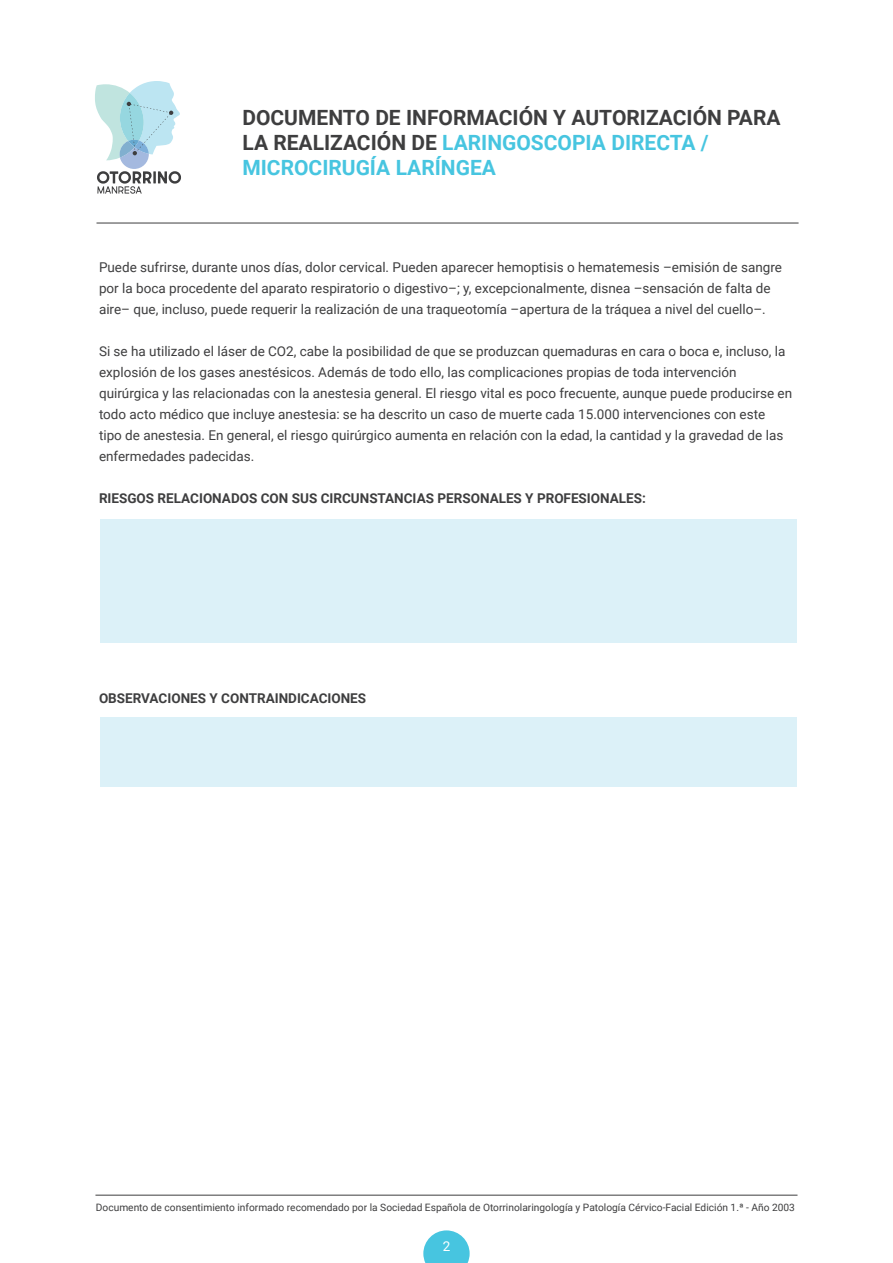
<style>
.page{position:relative;width:893px;height:1263px;background:#fff}
.page>*{position:absolute;margin:0;border:0;box-sizing:border-box;transform-origin:0 0}
.t1{font:700 21px/25.2px "Roboto";color:#3e3e3f}
.t2{font:13.5px/21px "Roboto";color:#3e3e3f}
.t3{font:700 13.5px "Roboto";color:#3e3e3f}
.t4{font:13.5px "Roboto";color:#fff}
.t5{font:10.2px "Roboto";color:#3e3e3f}
.s1{color:#47c5e0}
</style>
<div class="page">
<svg style="left:95px;top:81px;width:86px;height:113px"></svg>
<hr style="left:97px;top:223px;width:702px;height:1px;background:#3e3e3f">
<div style="left:100px;top:519px;width:696px;height:124px;background:#dcf1f8"></div>
<hr style="left:95px;top:1195px;width:702px;height:1px;background:#3e3e3f">
<div style="left:100px;top:717px;width:696px;height:70px;background:#dcf1f8"></div>
<svg style="left:423px;top:1230px;width:47px;height:33px"></svg>
<h1 class="t1" style="left:242px;top:104px;width:540px">DOCUMENTO DE INFORMACIÓN Y AUTORIZACIÓN PARA<br>LA REALIZACIÓN DE <span class="s1">LARINGOSCOPIA DIRECTA /<br>MICROCIRUGÍA LARÍNGEA</span></h1>
<p class="t2" style="left:99px;top:256px;width:684px">Puede sufrirse, durante unos días, dolor cervical. Pueden aparecer hemoptisis o hematemesis –emisión de sangre por la boca procedente del aparato respiratorio o digestivo–; y, excepcionalmente, disnea –sensación de falta de aire– que, incluso, puede requerir la realización de una traqueotomía –apertura de la tráquea a nivel del cuello–.</p>
<p class="t2" style="left:99px;top:340px;width:695px">Si se ha utilizado el láser de CO2, cabe la posibilidad de que se produzcan quemaduras en cara o boca e, incluso, la explosión de los gases anestésicos. Además de todo ello, las complicaciones propias de toda intervención quirúrgica y las relacionadas con la anestesia general. El riesgo vital es poco frecuente, aunque puede producirse en todo acto médico que incluye anestesia: se ha descrito un caso de muerte cada 15.000 intervenciones con este<br>tipo de anestesia. En general, el riesgo quirúrgico aumenta en relación con la edad, la cantidad y la gravedad de las enfermedades padecidas.</p>
<p class="t3" style="left:99px;top:489px;width:548px">RIESGOS RELACIONADOS CON SUS CIRCUNSTANCIAS PERSONALES Y PROFESIONALES:</p>
<p class="t3" style="left:99px;top:688px;width:269px">OBSERVACIONES Y CONTRAINDICACIONES</p>
<p class="t5" style="left:96px;top:1200px;width:701px">Documento de consentimiento informado recomendado por la Sociedad Española de Otorrinolaringología y Patología Cérvico-Facial Edición 1.ª - Año 2003</p>
<p class="t4" style="left:443px;top:1237px;width:9px">2</p>
</div>
